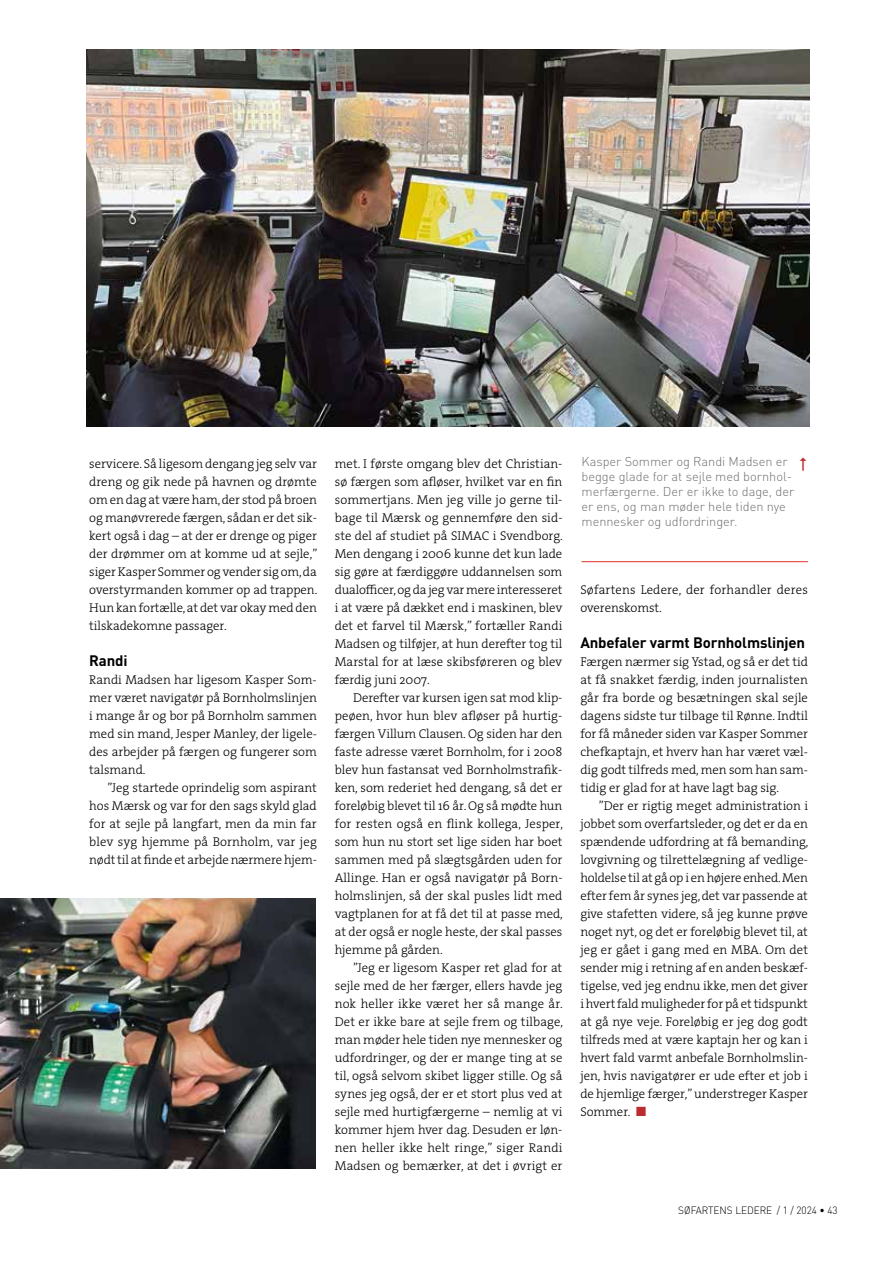
<style>
.page{position:relative;width:893px;height:1263px;background:#fff}
.page>*{position:absolute;margin:0;border:0;box-sizing:border-box;transform-origin:0 0}
.t1{font:700 15px "DINOT";letter-spacing:-.01em;color:#000}
.t2{font:12.75px/18px "The Serif HP3 Lig";letter-spacing:-.005em;color:#000;text-align:justify}
.t3{font:300 12.75px/18px "The Serif";letter-spacing:-.005em;color:#000;text-align:justify}
.t4{font:300 12.75px/15px "DINOT";color:#706f6f}
.t5{font:12.75px/18px "The Serif HP3 Lig";letter-spacing:.015em;color:#000}
.t6{font:300 10.5px "DINOT";color:#000;scale:.95 1}
</style>
<div class="page">
<img style="left:86px;top:49px;width:724px;height:377px">
<hr style="left:581px;top:561px;width:227px;height:1px;background:#e12f28">
<img style="left:0;top:898px;width:316px;height:270px">
<p class="t2" style="left:89px;top:455px;width:230px">servicere. Så ligesom dengang jeg selv var dreng og gik nede på havnen og drømte om en dag at være ham, der stod på broen og manøvrerede færgen, sådan er det sik&shy;kert også i dag – at der er drenge og piger der drømmer om at komme ud at sejle,” siger Kasper Sommer og vender sig om, da overstyrmanden kommer op ad trappen.<br>Hun kan fortælle, at det var okay med den tilskadekomne passager.</p>
<p class="t1" style="left:89px;top:651px;width:40px">Randi</p>
<p class="t3" style="left:89px;top:670px;width:229px">Randi Madsen har ligesom Kasper Som&shy;mer været navigatør på Bornholmslinjen i mange år og bor på Bornholm sammen med sin mand, Jesper Manley, der ligele&shy;des arbejder på færgen og fungerer som talsmand.</p>
<p class="t2" style="left:89px;top:779px;width:229px;text-indent:18px">”Jeg startede oprindelig som aspirant hos Mærsk og var for den sags skyld glad for at sejle på langfart, men da min far blev syg hjemme på Bornholm, var jeg nødt til at finde et arbejde nærmere hjem-</p>
<p class="t2" style="left:335px;top:455px;width:230px">met. I første omgang blev det Christian&shy;sø færgen som afløser, hvilket var en fin sommertjans. Men jeg ville jo gerne til&shy;bage til Mærsk og gennemføre den sid&shy;ste del af studiet på SIMAC i Svendborg.<br>Men dengang i 2006 kunne det kun lade sig gøre at færdiggøre uddannelsen som dualofficer, og da jeg var mere interesseret i at være på dækket end i maskinen, blev det et farvel til Mærsk,” fortæller Randi Madsen og tilføjer, at hun derefter tog til Marstal for at læse skibsføreren og blev færdig juni 2007.</p>
<p class="t2" style="left:335px;top:689px;width:230px;text-indent:18px">Derefter var kursen igen sat mod klip&shy;peøen, hvor hun blev afløser på hurtig&shy;færgen Villum Clausen. Og siden har den faste adresse været Bornholm, for i 2008 blev hun fastansat ved Bornholmstrafik&shy;ken, som rederiet hed dengang, så det er foreløbig blevet til 16 år. Og så mødte hun for resten også en flink kollega, Jesper, som hun nu stort set lige siden har boet sammen med på slægtsgården uden for Allinge. Han er også navigatør på Born&shy;holmslinjen, så der skal pusles lidt med vagtplanen for at få det til at passe med, at der også er nogle heste, der skal passes hjemme på gården.</p>
<p class="t2" style="left:335px;top:959px;width:230px;text-indent:18px">”Jeg er ligesom Kasper ret glad for at sejle med de her færger, ellers havde jeg nok heller ikke været her så mange år.<br>Det er ikke bare at sejle frem og tilbage, man møder hele tiden nye mennesker og udfordringer, og der er mange ting at se til, også selvom skibet ligger stille. Og så synes jeg også, der er et stort plus ved at sejle med hurtigfærgerne – nemlig at vi kommer hjem hver dag. Desuden er løn&shy;nen heller ikke helt ringe,” siger Randi Madsen og bemærker, at det i øvrigt er</p>
<p class="t4" style="left:581px;top:454px;width:214px">Kasper Sommer og Randi Madsen er begge glade for at sejle med bornhol&shy;merfærgerne. Der er ikke to dage, der er ens, og man møder hele tiden nye mennesker og udfordringer.</p>
<p class="t5" style="left:580px;top:581px;width:229px">Søfartens Ledere, der forhandler deres overenskomst.</p>
<p class="t1" style="left:580px;top:633px;width:226px">Anbefaler varmt Bornholmslinjen</p>
<p class="t3" style="left:580px;top:652px;width:229px">Færgen nærmer sig Ystad, og så er det tid at få snakket færdig, inden journalisten går fra borde og besætningen skal sejle dagens sidste tur tilbage til Rønne. Indtil for få måneder siden var Kasper Sommer chefkaptajn, et hverv han har været væl&shy;dig godt tilfreds med, men som han sam&shy;tidig er glad for at have lagt bag sig.</p>
<p class="t2" style="left:580px;top:797px;width:230px;text-indent:18px">”Der er rigtig meget administration i jobbet som overfartsleder, og det er da en spændende udfordring at få bemanding, lovgivning og tilrettelægning af vedlige&shy;holdelse til at gå op i en højere enhed. Men efter fem år synes jeg, det var passende at give stafetten videre, så jeg kunne prøve noget nyt, og det er foreløbig blevet til, at jeg er gået i gang med en MBA. Om det sender mig i retning af en anden beskæf&shy;tigelse, ved jeg endnu ikke, men det giver i hvert fald muligheder for på et tidspunkt at gå nye veje. Foreløbig er jeg dog godt tilfreds med at være kaptajn her og kan i hvert fald varmt anbefale Bornholmslin&shy;jen, hvis navigatører er ude efter et job i de hjemlige færger,” understreger Kasper Sommer.</p>
<p class="t6" style="left:678px;top:1204px;width:169px">SØFARTENS LEDERE / 1 / 2024 • 43</p>
</div>
